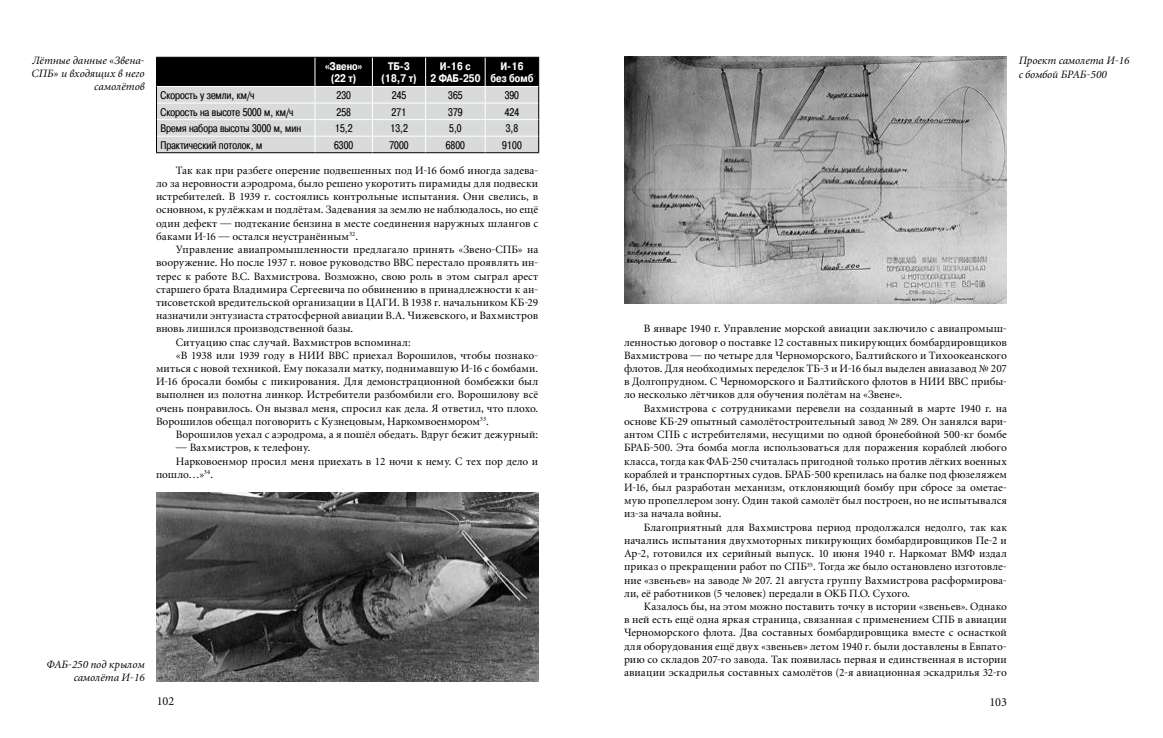
<style>
.page{position:relative;width:1163px;height:738px;background:#fff}
.page>*{position:absolute;margin:0;border:0;box-sizing:border-box;transform-origin:0 0}
.t1{font:12px "Miniature";color:#000}
.t2{font:11px/13.2px "Miniature";letter-spacing:.005em;color:#000;text-align:justify}
.t3{font:11px "Pragmatica Cond C";color:#000}
.t4{font:italic 11px/13.2px "Miniature";color:#000;text-align:right}
.t5{font:700 11px/12.7px "Pragmatica Cond C";color:#fff;text-align:center}
</style>
<div class="page">
<svg style="left:156px;top:57px;width:383px;height:96px;background:#979898"></svg>
<img style="left:156px;top:492px;width:382px;height:188px">
<img style="left:624px;top:57px;width:382px;height:246px">
<p class="t4" style="left:31px;top:54px;width:114px">Лётные данные «Звена-<br>СПБ» и входящих в него самолётов</p>
<p class="t4" style="left:46px;top:657px;width:100px">ФАБ-250 под крылом самолёта И-16</p>
<p class="t5" style="left:325px;top:60px;width:39px">«Звено» (22 т)</p>
<p class="t5" style="left:381px;top:60px;width:37px">ТБ-3 (18,7 т)</p>
<p class="t5" style="left:430px;top:60px;width:52px">И-16 с<br>2 ФАБ-250</p>
<p class="t5" style="left:490px;top:60px;width:44px">И-16<br>без бомб</p>
<p class="t3" style="left:160px;top:89px;width:95px">Скорость у земли, км/ч</p>
<p class="t3" style="left:336px;top:89px;width:16px">230</p>
<p class="t3" style="left:392px;top:89px;width:16px">245</p>
<p class="t3" style="left:448px;top:89px;width:16px">365</p>
<p class="t3" style="left:504px;top:89px;width:16px">390</p>
<p class="t3" style="left:160px;top:106px;width:134px">Скорость на высоте 5000 м, км/ч</p>
<p class="t3" style="left:336px;top:106px;width:16px">258</p>
<p class="t3" style="left:391px;top:106px;width:16px">271</p>
<p class="t3" style="left:448px;top:106px;width:16px">379</p>
<p class="t3" style="left:505px;top:106px;width:16px">424</p>
<p class="t3" style="left:160px;top:122px;width:142px">Время набора высоты 3000 м, мин</p>
<p class="t3" style="left:335px;top:122px;width:19px">15,2</p>
<p class="t3" style="left:390px;top:122px;width:19px">13,2</p>
<p class="t3" style="left:449px;top:122px;width:14px">5,0</p>
<p class="t3" style="left:505px;top:122px;width:14px">3,8</p>
<p class="t3" style="left:160px;top:139px;width:103px">Практический потолок, м</p>
<p class="t3" style="left:334px;top:139px;width:20px">6300</p>
<p class="t3" style="left:389px;top:139px;width:20px">7000</p>
<p class="t3" style="left:446px;top:139px;width:21px">6800</p>
<p class="t3" style="left:502px;top:139px;width:21px">9100</p>
<p class="t2" style="left:156px;top:164px;width:384px;text-indent:20px">Так как при разбеге оперение подвешенных под И-16 бомб иногда задева&shy;ло за неровности аэродрома, было решено укоротить пирамиды для подвески истребителей. В 1939 г. состоялись контрольные испытания. Они свелись, в основном, к рулёжкам и подлётам. Задевания за землю не наблюдалось, но ещё один дефект — подтекание бензина в месте соединения наружных шлангов с баками И-16 — остался неустранённым<sup>32</sup>.</p>
<p class="t2" style="left:176px;top:243px;width:364px">Управление авиапромышленности предлагало принять «Звено-СПБ» на</p>
<p class="t2" style="left:156px;top:256px;width:383px">вооружение. Но после 1937 г. новое руководство ВВС перестало проявлять ин-</p>
<p class="t2" style="left:156px;top:269px;width:384px">терес к работе В.С. Вахмистрова. Возможно, свою роль в этом сыграл арест</p>
<p class="t2" style="left:156px;top:283px;width:383px">старшего брата Владимира Сергеевича по обвинению в принадлежности к ан-</p>
<p class="t2" style="left:156px;top:296px;width:384px">тисоветской вредительской организации в ЦАГИ. В 1938 г. начальником КБ-29</p>
<p class="t2" style="left:156px;top:309px;width:384px">назначили энтузиаста стратосферной авиации В.А. Чижевского, и Вахмистров</p>
<p class="t2" style="left:156px;top:322px;width:199px">вновь лишился производственной базы.</p>
<p class="t2" style="left:176px;top:335px;width:236px">Ситуацию спас случай. Вахмистров вспоминал:</p>
<p class="t2" style="left:176px;top:349px;width:364px">«В 1938 или 1939 году в НИИ ВВС приехал Ворошилов, чтобы познако-</p>
<p class="t2" style="left:156px;top:362px;width:384px">миться с новой техникой. Ему показали матку, поднимавшую И-16 с бомбами.</p>
<p class="t2" style="left:156px;top:375px;width:384px">И-16 бросали бомбы с пикирования. Для демонстрационной бомбежки был</p>
<p class="t2" style="left:156px;top:388px;width:384px">выполнен из полотна линкор. Истребители разбомбили его. Ворошилову всё</p>
<p class="t2" style="left:156px;top:401px;width:383px">очень понравилось. Он вызвал меня, спросил как дела. Я ответил, что плохо.</p>
<p class="t2" style="left:156px;top:415px;width:334px">Ворошилов обещал поговорить с Кузнецовым, Наркомвоенмором<sup>33</sup>.</p>
<p class="t2" style="left:176px;top:428px;width:364px">Ворошилов уехал с аэродрома, а я пошёл обедать. Вдруг бежит дежурный:</p>
<p class="t2" style="left:176px;top:441px;width:136px">— Вахмистров, к телефону.</p>
<p class="t2" style="left:176px;top:454px;width:364px">Нарковоенмор просил меня приехать в 12 ночи к нему. С тех пор дело и</p>
<p class="t2" style="left:156px;top:467px;width:58px">пошло…»<sup>34</sup>.</p>
<p class="t2" style="left:624px;top:322px;width:384px;text-indent:20px">В январе 1940 г. Управление морской авиации заключило с авиапромыш&shy;ленностью договор о поставке 12 составных пикирующих бомбардировщиков Вахмистрова — по четыре для Черноморского, Балтийского и Тихоокеанского флотов. Для необходимых переделок ТБ-3 и И-16 был выделен авиазавод № 207 в Долгопрудном. С Черноморского и Балтийского флотов в НИИ ВВС прибы&shy;ло несколько лётчиков для обучения полётам на «Звене».</p>
<p class="t2" style="left:624px;top:401px;width:384px;text-indent:20px">Вахмистрова с сотрудниками перевели на созданный в марте 1940 г. на основе КБ-29 опытный самолётостроительный завод № 289. Он занялся вари&shy;антом СПБ с истребителями, несущими по одной бронебойной 500-кг бомбе БРАБ-500. Эта бомба могла использоваться для поражения кораблей любого класса, тогда как ФАБ-250 считалась пригодной только против лёгких военных кораблей и транспортных судов. БРАБ-500 крепилась на балке под фюзеляжем И-16, был разработан механизм, отклоняющий бомбу при сбросе за ометае&shy;мую пропеллером зону. Один такой самолёт был построен, но не испытывался из-за начала войны.</p>
<p class="t2" style="left:624px;top:520px;width:384px;text-indent:20px">Благоприятный для Вахмистрова период продолжался недолго, так как начались испытания двухмоторных пикирующих бомбардировщиков Пе-2 и Ар-2, готовился их серийный выпуск. 10 июня 1940 г. Наркомат ВМФ издал приказ о прекращении работ по СПБ<sup>35</sup>. Тогда же было остановлено изготовле&shy;ние «звеньев» на заводе № 207. 21 августа группу Вахмистрова расформирова&shy;ли, её работников (5 человек) передали в ОКБ П.О. Сухого.</p>
<p class="t2" style="left:624px;top:599px;width:384px;text-indent:20px">Казалось бы, на этом можно поставить точку в истории «звеньев». Однако в ней есть ещё одна яркая страница, связанная с применением СПБ в авиации Черноморского флота. Два составных бомбардировщика вместе с оснасткой для оборудования ещё двух «звеньев» летом 1940 г. были доставлены в Евпато&shy;рию со складов 207-го завода. Так появилась первая и единственная в истории авиации эскадрилья составных самолётов (2-я авиационная эскадрилья 32-го</p>
<p class="t1" style="left:157px;top:694px;width:19px">102</p>
<p class="t1" style="left:989px;top:696px;width:19px">103</p>
<p class="t4" style="left:1018px;top:55px;width:112px;text-align:left">Проект самолета И-16 с бомбой БРАБ-500</p>
</div>
